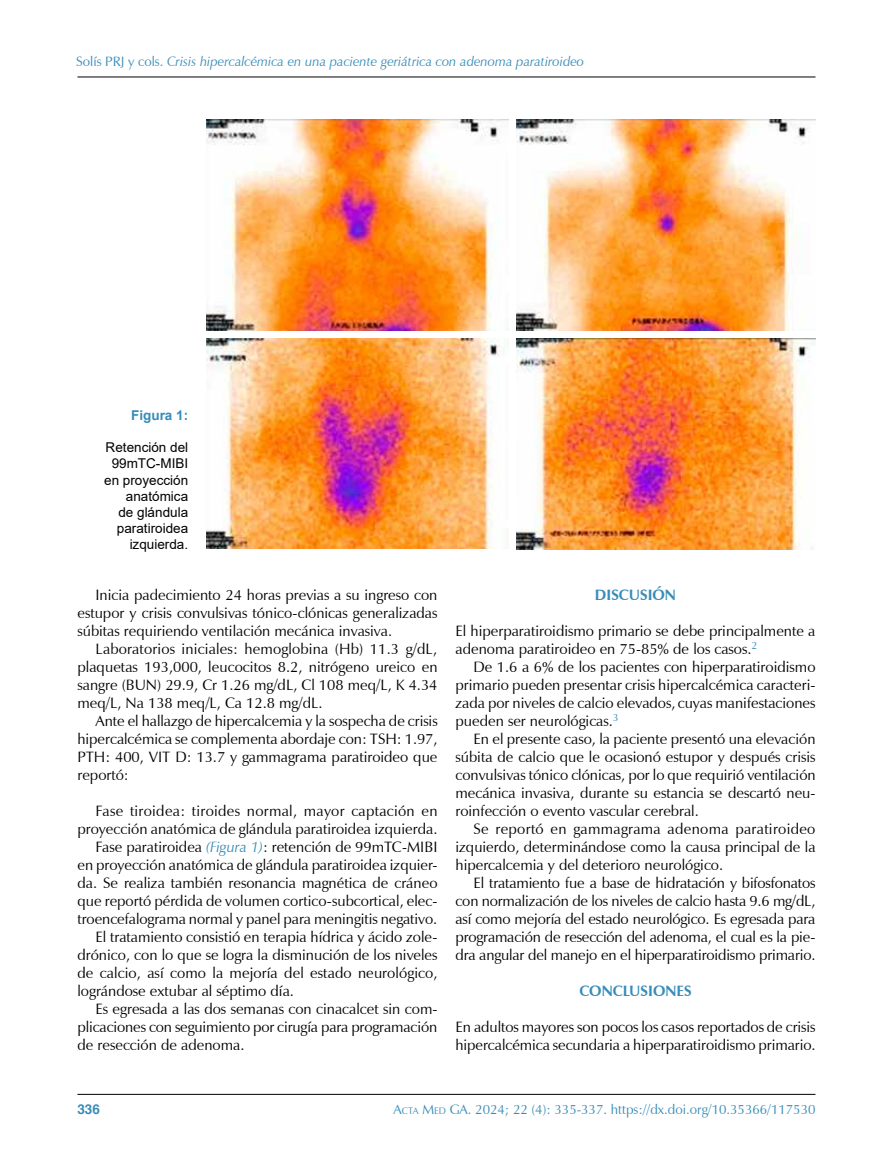
<style>
.page{position:relative;width:893px;height:1170px;background:#fff}
.page>*{position:absolute;margin:0;border:0;box-sizing:border-box;transform-origin:0 0}
.t1{font:15px/18px "Zapf Humanist 601 BT";color:#000;text-align:justify}
.t2{font:15px "Zapf Humanist 601 BT";letter-spacing:.02em;color:#000}
.t3{font:700 15px "Zapf Humanist 601 BT";color:#378cb9}
.t4{font:italic 13.5px "Zapf Humanist 601 BT";color:#378cb9}
.t5{font:13.5px/16.2px "Arial";color:#000;text-align:right}
.t6{font:13.5px "Zapf Humanist 601 BT";color:#378cb9}
.t7{font:700 13.5px "Arial";color:#378cb9}
.t8{font:700 13.5px "Helvetica";color:#378cb9}
.s1{font-style:normal}
.s2{font-style:italic;color:#378cb9}
.s3{font-style:inherit}
.s4{font-size:9.45px}
</style>
<div class="page">
<hr style="left:77px;top:77px;width:738px;height:1px;background:#000">
<hr style="left:77px;top:1093px;width:738px;height:1px;background:#000">
<img style="left:206px;top:120px;width:302px;height:211px">
<img style="left:517px;top:120px;width:298px;height:211px">
<img style="left:206px;top:339px;width:298px;height:210px">
<img style="left:517px;top:339px;width:298px;height:210px">
<p class="t4" style="left:76px;top:53px;width:509px"><span class="s1">Solís PRJ y cols.</span> Crisis hipercalcémica en una paciente geriátrica con adenoma paratiroideo</p>
<p class="t7" style="left:131px;top:405px;width:59px">Figura 1:</p>
<p class="t5" style="left:104px;top:439px;width:86px">Retención del<br>99mTC-MIBI en proyección anatómica<br>de glándula paratiroidea izquierda.</p>
<p class="t1" style="left:77px;top:585px;width:362px;text-indent:18px">Inicia padecimiento 24 horas previas a su ingreso con estupor y crisis convulsivas tónico-clónicas generalizadas súbitas requiriendo ventilación mecánica invasiva.</p>
<p class="t1" style="left:77px;top:639px;width:362px;text-indent:18px">Laboratorios iniciales: hemoglobina (Hb) 11.3 g/dL, plaquetas 193,000, leucocitos 8.2, nitrógeno ureico en sangre (BUN) 29.9, Cr 1.26 mg/dL, Cl 108 meq/L, K 4.34 meq/L, Na 138 meq/L, Ca 12.8 mg/dL.</p>
<p class="t1" style="left:77px;top:711px;width:362px;text-indent:18px">Ante el hallazgo de hipercalcemia y la sospecha de crisis hipercalcémica se complementa abordaje con: TSH: 1.97, PTH: 400, VIT D: 13.7 y gammagrama paratiroideo que reportó:</p>
<p class="t2" style="left:95px;top:801px;width:344px">Fase tiroidea: tiroides normal, mayor captación en</p>
<p class="t1" style="left:77px;top:819px;width:362px">proyección anatómica de glándula paratiroidea izquierda.</p>
<p class="t1" style="left:95px;top:837px;width:344px">Fase paratiroidea <span class="s2">(Figura 1)</span>: retención de 99mTC-MIBI</p>
<p class="t1" style="left:77px;top:855px;width:361px">en proyección anatómica de glándula paratiroidea izquier-</p>
<p class="t1" style="left:77px;top:873px;width:362px">da. Se realiza también resonancia magnética de cráneo</p>
<p class="t1" style="left:77px;top:891px;width:361px">que reportó pérdida de volumen cortico-subcortical, elec-</p>
<p class="t1" style="left:77px;top:909px;width:361px">troencefalograma normal y panel para meningitis negativo.</p>
<p class="t1" style="left:95px;top:927px;width:343px">El tratamiento consistió en terapia hídrica y ácido zole-</p>
<p class="t1" style="left:77px;top:945px;width:362px">drónico, con lo que se logra la disminución de los niveles</p>
<p class="t1" style="left:77px;top:963px;width:362px">de calcio, así como la mejoría del estado neurológico,</p>
<p class="t1" style="left:77px;top:981px;width:218px">lográndose extubar al séptimo día.</p>
<p class="t1" style="left:95px;top:999px;width:343px">Es egresada a las dos semanas con cinacalcet sin com-</p>
<p class="t1" style="left:77px;top:1017px;width:361px">plicaciones con seguimiento por cirugía para programación</p>
<p class="t1" style="left:77px;top:1035px;width:169px">de resección de adenoma.</p>
<p class="t3" style="left:595px;top:585px;width:83px">DISCUSIÓN</p>
<p class="t1" style="left:455px;top:621px;width:361px">El hiperparatiroidismo primario se debe principalmente a adenoma paratiroideo en 75-85% de los casos.<sup>2</sup></p>
<p class="t1" style="left:455px;top:657px;width:361px;text-indent:18px">De 1.6 a 6% de los pacientes con hiperparatiroidismo primario pueden presentar crisis hipercalcémica caracteri&shy;zada por niveles de calcio elevados, cuyas manifestaciones pueden ser neurológicas.<sup>3</sup></p>
<p class="t1" style="left:455px;top:729px;width:362px;text-indent:18px">En el presente caso, la paciente presentó una elevación súbita de calcio que le ocasionó estupor y después crisis convulsivas tónico clónicas, por lo que requirió ventilación mecánica invasiva, durante su estancia se descartó neu&shy;roinfección o evento vascular cerebral.</p>
<p class="t1" style="left:455px;top:819px;width:362px;text-indent:18px">Se reportó en gammagrama adenoma paratiroideo izquierdo, determinándose como la causa principal de la hipercalcemia y del deterioro neurológico.</p>
<p class="t1" style="left:455px;top:873px;width:362px;text-indent:18px">El tratamiento fue a base de hidratación y bifosfonatos con normalización de los niveles de calcio hasta 9.6 mg/dL, así como mejoría del estado neurológico. Es egresada para programación de resección del adenoma, el cual es la pie&shy;dra angular del manejo en el hiperparatiroidismo primario.</p>
<p class="t3" style="left:579px;top:981px;width:114px">CONCLUSIONES</p>
<p class="t1" style="left:455px;top:1017px;width:362px">En adultos mayores son pocos los casos reportados de crisis hipercalcémica secundaria a hiperparatiroidismo primario.</p>
<p class="t8" style="left:77px;top:1097px;width:24px">336</p>
<p class="t6" style="left:394px;top:1101px;width:423px"><span class="s3">A</span><span class="s4">CTA</span> <span class="s3">M</span><span class="s4">ED</span> <span class="s3">GA. 2024; 22 (4): 335-337.</span> https://dx.doi.org/10.35366/117530</p>
</div>
